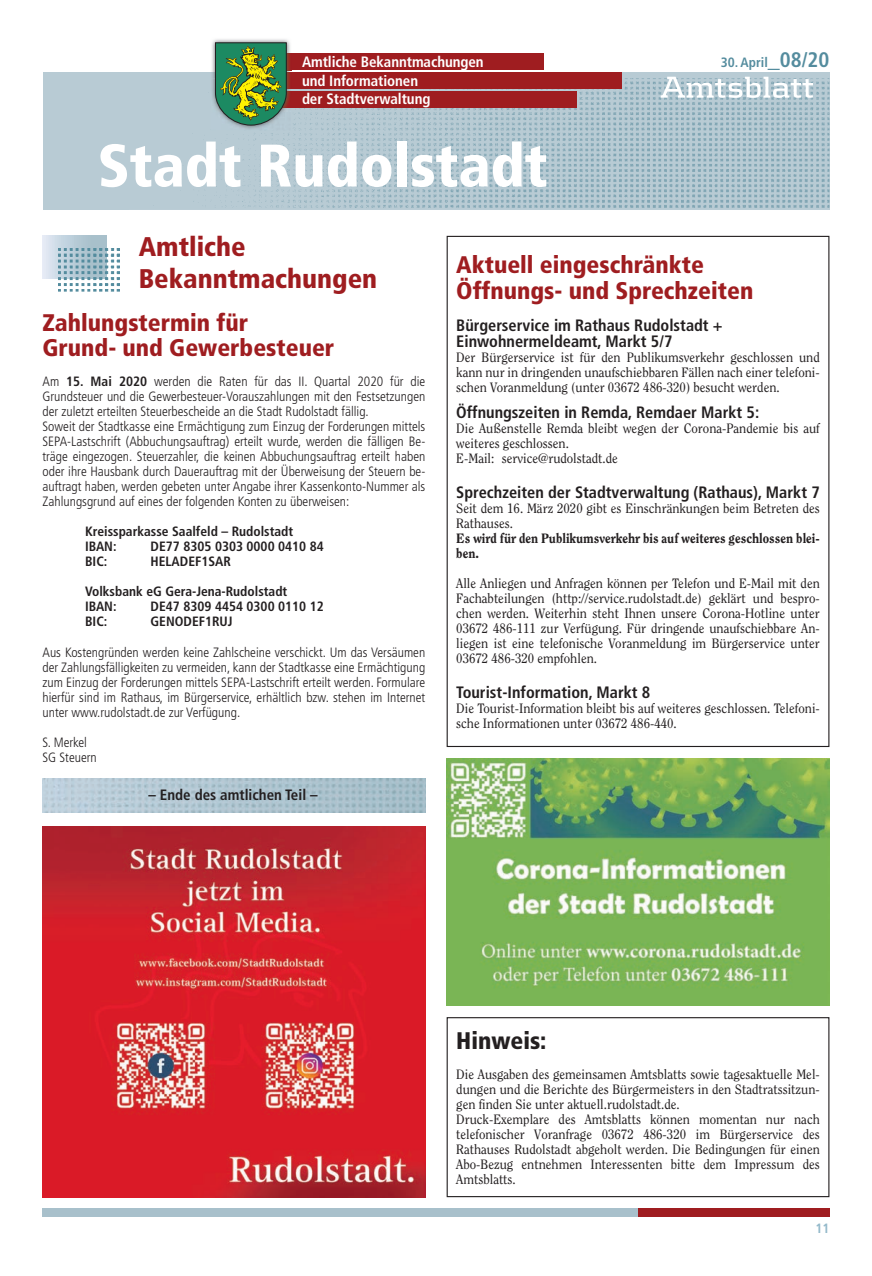
<style>
.page{position:relative;width:872px;height:1276px;background:#fff}
.page>*{position:absolute;margin:0;border:0;box-sizing:border-box;transform-origin:0 0}
.t1{font:900 condensed 60px "Frutiger LT Std";letter-spacing:-.005em;color:#fff}
.t2{font:900 condensed 27px/31.5px "Frutiger LT Std";color:#9f1d20}
.t3{font:900 condensed 24px/25.8px "Frutiger LT Std";color:#9f1d20}
.t4{font:900 condensed 24px "Frutiger LT Std";color:#231f20}
.t5{font:700 condensed 16.5px/16.8px "Frutiger LT Std";color:#231f20}
.t6{font:700 condensed 15px/19.4px "Frutiger LT Std";letter-spacing:-.005em;color:#fff}
.t7{font:700 condensed 15px "Frutiger LT Std";color:#231f20}
.t8{font:13.5px/15px "Clearface Std";color:#231f20;scale:.95 1}
.t9{font:300 condensed 13.5px/15px "Frutiger LT Std";color:#231f20}
.t10{font:700 condensed 13.5px/15px "Frutiger LT Std";color:#231f20}
.t11{font:800 13.5px/15px "Clearface Std";color:#231f20;scale:.95 1}
.t12{font:700 condensed 13.5px "Frutiger LT Std";color:#548c9e}
.t13{font:700 condensed 13.5px "Frutiger LT Std";color:#93b9ca}
.s1{font-size:24px}
.s2{font-size:21px}
.s3{font-weight:700}
</style>
<div class="page">
<svg style="left:43px;top:72px;width:786px;height:137px;background:#afc5cf"></svg>
<div style="left:278px;top:53px;width:265px;height:17px;background:#9f1d20"></div>
<div style="left:276px;top:91px;width:301px;height:17px;background:#9f1d20"></div>
<div style="left:278px;top:72px;width:343px;height:17px;background:#9f1d20"></div>
<svg style="left:660px;top:77px;width:153px;height:21px"></svg>
<div style="left:43px;top:1208px;width:595px;height:8px;background:#a8c0cb"></div>
<div style="left:638px;top:1208px;width:191px;height:8px;background:#9f1d20"></div>
<img style="left:213px;top:39px;width:76px;height:3px">
<svg style="left:45px;top:42px;width:256px;height:93px"></svg>
<svg style="left:43px;top:236px;width:63px;height:42px"></svg>
<img style="left:58px;top:249px;width:61px;height:42px">
<img style="left:446px;top:758px;width:383px;height:248px">
<img style="left:43px;top:778px;width:382px;height:34px">
<div style="left:446px;top:1017px;width:383px;height:180px;border:1px solid #231f20"></div>
<img style="left:43px;top:827px;width:382px;height:370px">
<p class="t6" style="left:302px;top:52px;width:183px">Amtliche Bekanntmachungen und Informationen</p>
<p class="t6" style="left:302px;top:89px;width:130px">der Stadtverwaltung</p>
<h1 class="t1" style="left:98px;top:130px;width:452px">Stadt Rudolstadt</h1>
<p class="t12" style="left:721px;top:55px;width:110px">30. April<span class="s1">_</span><span class="s2">08/20</span></p>
<h2 class="t2" style="left:139px;top:231px;width:240px">Amtliche<br>Bekanntmachungen</h2>
<h3 class="t3" style="left:43px;top:309px;width:293px">Zahlungstermin für<br>Grund- und Gewerbesteuer</h3>
<p class="t9" style="left:43px;top:374px;width:384px">Am <span class="s3">15. Mai 2020</span> werden die Raten für das II. Quartal 2020 für die Grundsteuer und die Gewerbesteuer-Vorauszahlungen mit den Festsetzungen der zuletzt erteilten Steuerbescheide an die Stadt Rudolstadt fällig.<br>Soweit der Stadtkasse eine Ermächtigung zum Einzug der Forderungen mittels SEPA-Lastschrift (Abbuchungsauftrag) erteilt wurde, werden die fälligen Be&shy;träge eingezogen. Steuerzahler, die keinen Abbuchungsauftrag erteilt haben oder ihre Hausbank durch Dauerauftrag mit der Überweisung der Steuern be&shy;auftragt haben, werden gebeten unter Angabe ihrer Kassenkonto-Nummer als Zahlungsgrund auf eines der folgenden Konten zu überweisen:</p>
<p class="t10" style="left:85px;top:524px;width:210px">Kreissparkasse Saalfeld – Rudolstadt<br>IBAN:</p>
<p class="t10" style="left:151px;top:539px;width:175px">DE77 8305 0303 0000 0410 84</p>
<p class="t10" style="left:85px;top:554px;width:24px">BIC:</p>
<p class="t10" style="left:151px;top:554px;width:82px">HELADEF1SAR</p>
<p class="t10" style="left:85px;top:584px;width:204px">Volksbank eG Gera-Jena-Rudolstadt<br>IBAN:</p>
<p class="t10" style="left:151px;top:599px;width:175px">DE47 8309 4454 0300 0110 12</p>
<p class="t10" style="left:85px;top:614px;width:24px">BIC:</p>
<p class="t10" style="left:151px;top:614px;width:83px">GENODEF1RUJ</p>
<p class="t9" style="left:43px;top:644px;width:384px;text-align:justify">Aus Kostengründen werden keine Zahlscheine verschickt. Um das Versäumen der Zahlungsfälligkeiten zu vermeiden, kann der Stadtkasse eine Ermächtigung zum Einzug der Forderungen mittels SEPA-Lastschrift erteilt werden. Formulare hierfür sind im Rathaus, im Bürgerservice, erhältlich bzw. stehen im Internet unter www.rudolstadt.de zur Verfügung.</p>
<p class="t9" style="left:43px;top:734px;width:56px">S. Merkel<br>SG Steuern</p>
<p class="t7" style="left:148px;top:786px;width:171px">– Ende des amtlichen Teil –</p>
<h3 class="t3" style="left:456px;top:252px;width:298px">Aktuell eingeschränkte<br>Öffnungs- und Sprechzeiten</h3>
<p class="t5" style="left:456px;top:316px;width:268px">Bürgerservice im Rathaus Rudolstadt +<br>Einwohnermeldeamt, Markt 5/7</p>
<p class="t8" style="left:456px;top:350px;width:384px;text-align:justify">Der Bürgerservice ist für den Publikumsverkehr geschlossen und kann nur in dringenden unaufschiebbaren Fällen nach einer telefoni&shy;schen Voranmeldung (unter 03672 486-320) besucht werden.</p>
<p class="t5" style="left:456px;top:404px;width:304px">Öffnungszeiten in Remda, Remdaer Markt 5:</p>
<p class="t8" style="left:456px;top:421px;width:384px">Die Außenstelle Remda bleibt wegen der Corona-Pandemie bis auf weiteres geschlossen.<br>E-Mail: service@rudolstadt.de</p>
<p class="t5" style="left:456px;top:484px;width:365px">Sprechzeiten der Stadtverwaltung (Rathaus), Markt 7</p>
<p class="t8" style="left:456px;top:501px;width:384px">Seit dem 16. März 2020 gibt es Einschränkungen beim Betreten des<br>Rathauses.</p>
<p class="t11" style="left:456px;top:531px;width:384px">Es wird für den Publikumsverkehr bis auf weiteres geschlossen blei&shy;ben.</p>
<p class="t8" style="left:456px;top:576px;width:384px;text-align:justify">Alle Anliegen und Anfragen können per Telefon und E-Mail mit den Fachabteilungen (http://service.rudolstadt.de) geklärt und bespro&shy;chen werden. Weiterhin steht Ihnen unsere Corona-Hotline unter 03672 486-111 zur Verfügung. Für dringende unaufschiebbare An&shy;liegen ist eine telefonische Voranmeldung im Bürgerservice unter 03672 486-320 empfohlen.</p>
<p class="t5" style="left:456px;top:684px;width:196px">Tourist-Information, Markt 8</p>
<p class="t8" style="left:456px;top:701px;width:384px">Die Tourist-Information bleibt bis auf weiteres geschlossen. Telefoni&shy;sche Informationen unter 03672 486-440.</p>
<h3 class="t4" style="left:456px;top:1026px;width:92px">Hinweis:</h3>
<p class="t8" style="left:456px;top:1066px;width:384px">Die Ausgaben des gemeinsamen Amtsblatts sowie tagesaktuelle Mel&shy;dungen und die Berichte des Bürgermeisters in den Stadtratssitzun&shy;gen finden Sie unter aktuell.rudolstadt.de.<br>Druck-Exemplare des Amtsblatts können momentan nur nach telefonischer Voranfrage 03672 486-320 im Bürgerservice des Rathauses Rudolstadt abgeholt werden. Die Bedingungen für einen Abo-Bezug entnehmen Interessenten bitte dem Impressum des Amtsblatts.</p>
<p class="t13" style="left:815px;top:1220px;width:16px">11</p>
</div>
